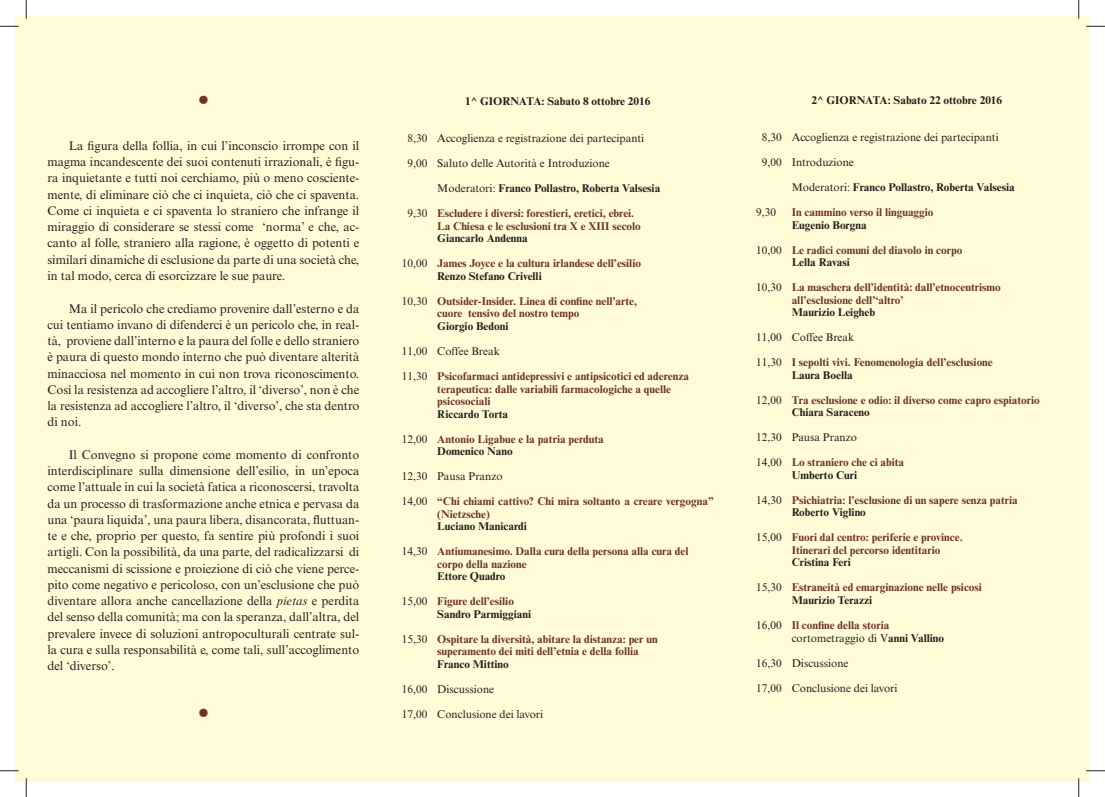
<style>
.page{position:relative;width:1105px;height:797px;background:#fff}
.page>*{position:absolute;margin:0;border:0;box-sizing:border-box;transform-origin:0 0}
.t1{font:700 28.75px "Times New Roman MT Std";color:#6d342a}
.t2{font:12.5px/16.2px "Times New Roman MT Std";color:#231f20;text-align:justify}
.t3{font:700 11.25px/12.5px "Times New Roman MT Std";color:#6d342a}
.t4{font:11.25px/12.5px "Times New Roman MT Std";color:#231f20}
.t5{font:700 11.25px "Times New Roman MT Std";color:#231f20}
.s1{font-style:italic}
.s2{font-weight:400}
.s3{font-weight:400;color:#231f20}
.s4{color:#231f20}
.s5{font-weight:700;color:#6d342a}
.s6{font-weight:700}
</style>
<div class="page">
<div style="left:16px;top:16px;width:1073px;height:765px;background:#fffbd6"></div>
<svg style="left:0;top:25px;width:19px;height:2px"></svg>
<svg style="left:1086px;top:25px;width:19px;height:2px"></svg>
<svg style="left:0;top:770px;width:19px;height:1px"></svg>
<svg style="left:1086px;top:770px;width:19px;height:1px"></svg>
<svg style="left:25px;top:0;width:2px;height:19px"></svg>
<svg style="left:25px;top:778px;width:2px;height:19px"></svg>
<svg style="left:1078px;top:0;width:1px;height:19px"></svg>
<svg style="left:1078px;top:778px;width:1px;height:19px"></svg>
<h1 class="t1" style="left:198px;top:89px;width:12px">•</h1>
<p class="t2" style="left:48px;top:139px;width:313px;text-indent:21px">La figura della follia, in cui l’inconscio irrompe con il magma incandescente dei suoi contenuti irrazionali, è figu&shy;ra inquietante e tutti noi cerchiamo, più o meno cosciente&shy;mente, di eliminare ciò che ci inquieta, ciò che ci spaventa.<br>Come ci inquieta e ci spaventa lo straniero che infrange il miraggio di considerare se stessi come ‘norma’ e che, ac&shy;canto al folle, straniero alla ragione, è oggetto di potenti e similari dinamiche di esclusione da parte di una società che, in tal modo, cerca di esorcizzare le sue paure.</p>
<p class="t2" style="left:48px;top:301px;width:313px;text-indent:21px">Ma il pericolo che crediamo provenire dall’esterno e da cui tentiamo invano di difenderci è un pericolo che, in real&shy;tà, proviene dall’interno e la paura del folle e dello straniero è paura di questo mondo interno che può diventare alterità minacciosa nel momento in cui non trova riconoscimento.<br>Così la resistenza ad accogliere l’altro, il ‘diverso’, non è che la resistenza ad accogliere l’altro, il ‘diverso’, che sta dentro di noi.</p>
<p class="t2" style="left:48px;top:448px;width:313px;text-indent:21px">Il Convegno si propone come momento di confronto interdisciplinare sulla dimensione dell’esilio, in un’epoca come l’attuale in cui la società fatica a riconoscersi, travolta da un processo di trasformazione anche etnica e pervasa da una ‘paura liquida’, una paura libera, disancorata, fluttuan&shy;te e che, proprio per questo, fa sentire più profondi i suoi artigli. Con la possibilità, da una parte, del radicalizzarsi di meccanismi di scissione e proiezione di ciò che viene perce&shy;pito come negativo e pericoloso, con un’esclusione che può diventare allora anche cancellazione della <span class="s1">pietas</span> e perdita del senso della comunità; ma con la speranza, dall’altra, del prevalere invece di soluzioni antropoculturali centrate sul&shy;la cura e sulla responsabilità e, come tali, sull’accoglimento del ‘diverso’.</p>
<h1 class="t1" style="left:198px;top:702px;width:12px">•</h1>
<p class="t5" style="left:465px;top:97px;width:187px">1^ GIORNATA: Sabato 8 ottobre 2016</p>
<p class="t4" style="left:407px;top:133px;width:238px">8,30 Accoglienza e registrazione dei partecipanti</p>
<p class="t4" style="left:407px;top:158px;width:204px">9,00 Saluto delle Autorità e Introduzione</p>
<p class="t5" style="left:437px;top:184px;width:224px"><span class="s2">Moderatori:</span> Franco Pollastro, Roberta Valsesia</p>
<p class="t3" style="left:437px;top:208px;width:205px;text-indent:-30px"><span class="s3">9,30</span> Escludere i diversi: forestieri, eretici, ebrei.<br>La Chiesa e le esclusioni tra X e XIII secolo</p>
<p class="t5" style="left:437px;top:234px;width:92px">Giancarlo Andenna</p>
<p class="t3" style="left:437px;top:258px;width:205px;text-indent:-35px"><span class="s3">10,00</span> James Joyce e la cultura irlandese dell’esilio<br><span class="s4">Renzo Stefano Crivelli</span></p>
<p class="t3" style="left:437px;top:296px;width:201px;text-indent:-35px"><span class="s3">10,30</span> Outsider-Insider. Linea di confine nell’arte, cuore tensivo del nostro tempo</p>
<p class="t5" style="left:437px;top:322px;width:73px">Giorgio Bedoni</p>
<p class="t4" style="left:402px;top:346px;width:100px">11,00 Coffee Break</p>
<p class="t3" style="left:437px;top:371px;width:253px;text-indent:-35px"><span class="s3">11,30</span> Psicofarmaci antidepressivi e antipsicotici ed aderenza terapeutica: dalle variabili farmacologiche a quelle psicosociali</p>
<p class="t5" style="left:437px;top:409px;width:72px">Riccardo Torta</p>
<p class="t3" style="left:437px;top:433px;width:168px;text-indent:-35px"><span class="s3">12,00</span> Antonio Ligabue e la patria perduta<br><span class="s4">Domenico Nano</span></p>
<p class="t4" style="left:402px;top:471px;width:102px">12,30 Pausa Pranzo</p>
<p class="t3" style="left:437px;top:496px;width:278px;text-indent:-35px"><span class="s3">14,00</span> “Chi chiami cattivo? Chi mira soltanto a creare vergogna” (Nietzsche)</p>
<p class="t5" style="left:437px;top:522px;width:91px">Luciano Manicardi</p>
<p class="t3" style="left:437px;top:546px;width:253px;text-indent:-35px"><span class="s3">14,30</span> Antiumanesimo. Dalla cura della persona alla cura del corpo della nazione</p>
<p class="t5" style="left:437px;top:572px;width:70px">Ettore Quadro</p>
<p class="t3" style="left:437px;top:596px;width:95px;text-indent:-35px"><span class="s3">15,00</span> Figure dell’esilio<br><span class="s4">Sandro Parmiggiani</span></p>
<p class="t3" style="left:437px;top:633px;width:222px;text-indent:-35px"><span class="s3">15,30</span> Ospitare la diversità, abitare la distanza: per un superamento dei miti dell’etnia e della follia</p>
<p class="t5" style="left:437px;top:659px;width:73px">Franco Mittino</p>
<p class="t4" style="left:402px;top:683px;width:94px">16,00 Discussione</p>
<p class="t4" style="left:402px;top:708px;width:143px">17,00 Conclusione dei lavori</p>
<p class="t5" style="left:811px;top:96px;width:192px">2^ GIORNATA: Sabato 22 ottobre 2016</p>
<p class="t4" style="left:762px;top:132px;width:238px">8,30 Accoglienza e registrazione dei partecipanti</p>
<p class="t4" style="left:762px;top:157px;width:93px">9,00 Introduzione</p>
<p class="t5" style="left:792px;top:183px;width:224px"><span class="s2">Moderatori:</span> Franco Pollastro, Roberta Valsesia</p>
<p class="t4" style="left:756px;top:207px;width:21px">9,30</p>
<p class="t3" style="left:792px;top:207px;width:143px">In cammino verso il linguaggio</p>
<p class="t5" style="left:792px;top:221px;width:77px">Eugenio Borgna</p>
<p class="t3" style="left:792px;top:245px;width:172px;text-indent:-35px"><span class="s3">10,00</span> Le radici comuni del diavolo in corpo<br><span class="s4">Lella Ravasi</span></p>
<p class="t3" style="left:792px;top:282px;width:211px;text-indent:-35px"><span class="s3">10,30</span> La maschera dell’identità: dall’etnocentrismo all’esclusione dell’‘altro’</p>
<p class="t5" style="left:792px;top:308px;width:85px">Maurizio Leigheb</p>
<p class="t4" style="left:756px;top:332px;width:100px">11,00 Coffee Break</p>
<p class="t3" style="left:792px;top:357px;width:203px;text-indent:-35px"><span class="s3">11,30</span> I sepolti vivi. Fenomenologia dell’esclusione<br><span class="s4">Laura Boella</span></p>
<p class="t3" style="left:792px;top:395px;width:250px;text-indent:-35px"><span class="s3">12,00</span> Tra esclusione e odio: il diverso come capro espiatorio<br><span class="s4">Chiara Saraceno</span></p>
<p class="t4" style="left:756px;top:432px;width:102px">12,30 Pausa Pranzo</p>
<p class="t3" style="left:792px;top:457px;width:114px;text-indent:-35px"><span class="s3">14,00</span> Lo straniero che ci abita<br><span class="s4">Umberto Curi</span></p>
<p class="t3" style="left:792px;top:495px;width:228px;text-indent:-35px"><span class="s3">14,30</span> Psichiatria: l’esclusione di un sapere senza patria<br><span class="s4">Roberto Viglino</span></p>
<p class="t3" style="left:792px;top:532px;width:173px;text-indent:-35px"><span class="s3">15,00</span> Fuori dal centro: periferie e province.<br>Itinerari del percorso identitario</p>
<p class="t5" style="left:792px;top:558px;width:61px">Cristina Feri</p>
<p class="t3" style="left:792px;top:582px;width:192px;text-indent:-35px"><span class="s3">15,30</span> Estraneità ed emarginazione nelle psicosi<br><span class="s4">Maurizio Terazzi</span></p>
<p class="t4" style="left:792px;top:620px;width:154px;text-indent:-35px">16,00 <span class="s5">Il confine della storia </span>cortometraggio di V<span class="s6">anni Vallino</span></p>
<p class="t4" style="left:756px;top:657px;width:94px">16,30 Discussione</p>
<p class="t4" style="left:756px;top:682px;width:143px">17,00 Conclusione dei lavori</p>
</div>
